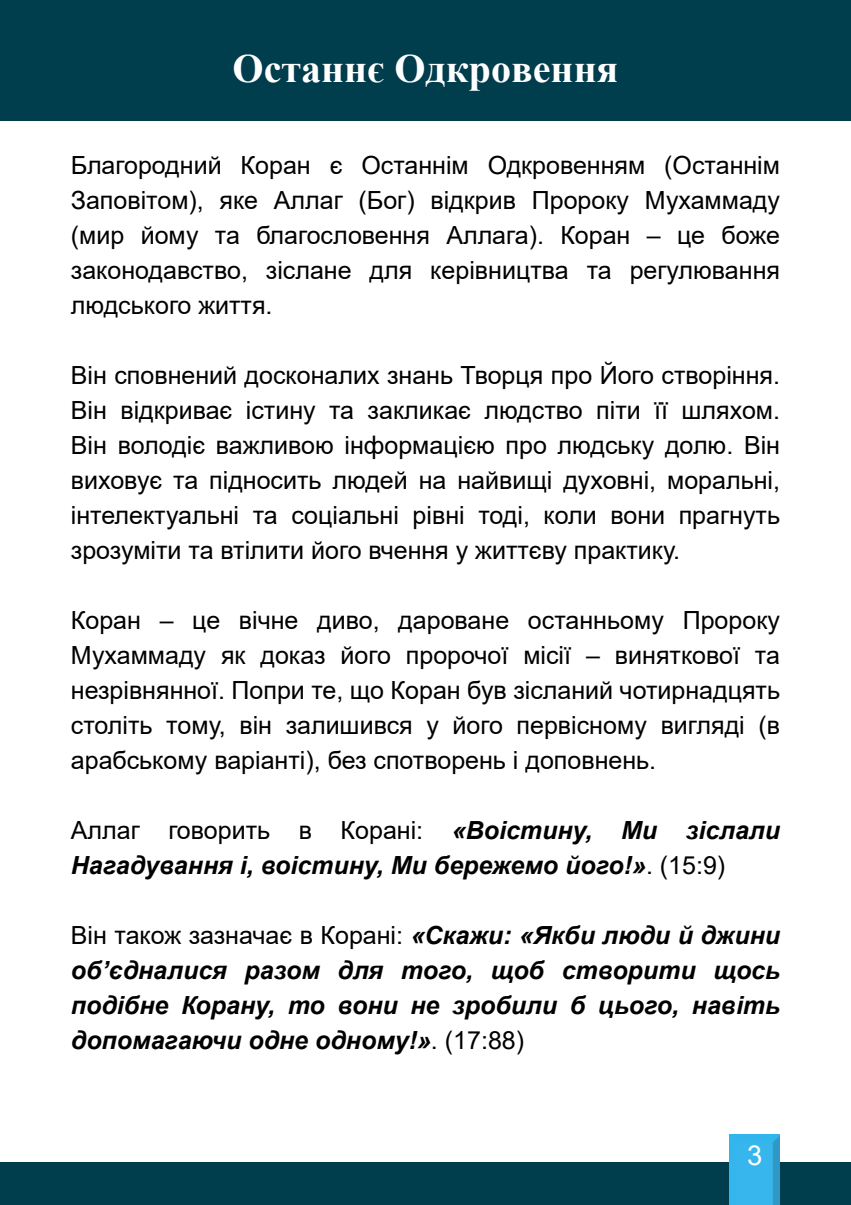
<style>
.page{position:relative;width:851px;height:1205px;background:#fff}
.page>*{position:absolute;margin:0;border:0;box-sizing:border-box;transform-origin:0 0}
.t1{font:700 40px "Times New Roman";color:#fff}
.t2{font:27.5px "Arial";color:#fff}
.t3{font:25px/35px "Arial";color:#000;text-align:justify}
.t4{font:italic 700 25px/35px "Arial";color:#000}
.s1{font-weight:400;font-style:normal}
</style>
<div class="page">
<div style="left:0;top:1162px;width:850px;height:43px;background:#003d4d"></div>
<div style="left:724px;top:1131px;width:58px;height:74px;background:#000;opacity:.38"></div>
<div style="left:0;top:0;width:850px;height:120px;background:#003d4d"></div>
<h1 class="t1" style="left:232px;top:40px;width:387px">Останнє Одкровення</h1>
<p class="t3" style="left:71px;top:148px;width:710px">Благородний Коран є Останнім Одкровенням (Останнім Заповітом), яке Аллаг (Бог) відкрив Пророку Мухаммаду (мир йому та благословення Аллага). Коран – це боже законодавство, зіслане для керівництва та регулювання людського життя.</p>
<p class="t3" style="left:71px;top:358px;width:710px">Він сповнений досконалих знань Творця про Його створіння.<br>Він відкриває істину та закликає людство піти її шляхом.<br>Він володіє важливою інформацією про людську долю. Він виховує та підносить людей на найвищі духовні, моральні, інтелектуальні та соціальні рівні тоді, коли вони прагнуть зрозуміти та втілити його вчення у життєву практику.</p>
<p class="t3" style="left:71px;top:603px;width:710px">Коран – це вічне диво, дароване останньому Пророку Мухаммаду як доказ його пророчої місії – виняткової та незрівнянної. Попри те, що Коран був зісланий чотирнадцять століть тому, він залишився у його первісному вигляді (в арабському варіанті), без спотворень і доповнень.</p>
<p class="t4" style="left:71px;top:814px;width:710px"><span class="s1">Аллаг говорить в Корані:</span> «Воістину, Ми зіслали<br>Нагадування і, воістину, Ми бережемо його!»<span class="s1">. (15:9)</span></p>
<p class="t4" style="left:71px;top:919px;width:710px;text-align:justify"><span class="s1">Він також зазначає в Корані:</span> «Скажи: «Якби люди й джини об’єдналися разом для того, щоб створити щось подібне Корану, то вони не зробили б цього, навіть допомагаючи одне одному!»<span class="s1">. (17:88)</span></p>
<p class="t2" style="left:747px;top:1136px;width:17px">3</p>
</div>
